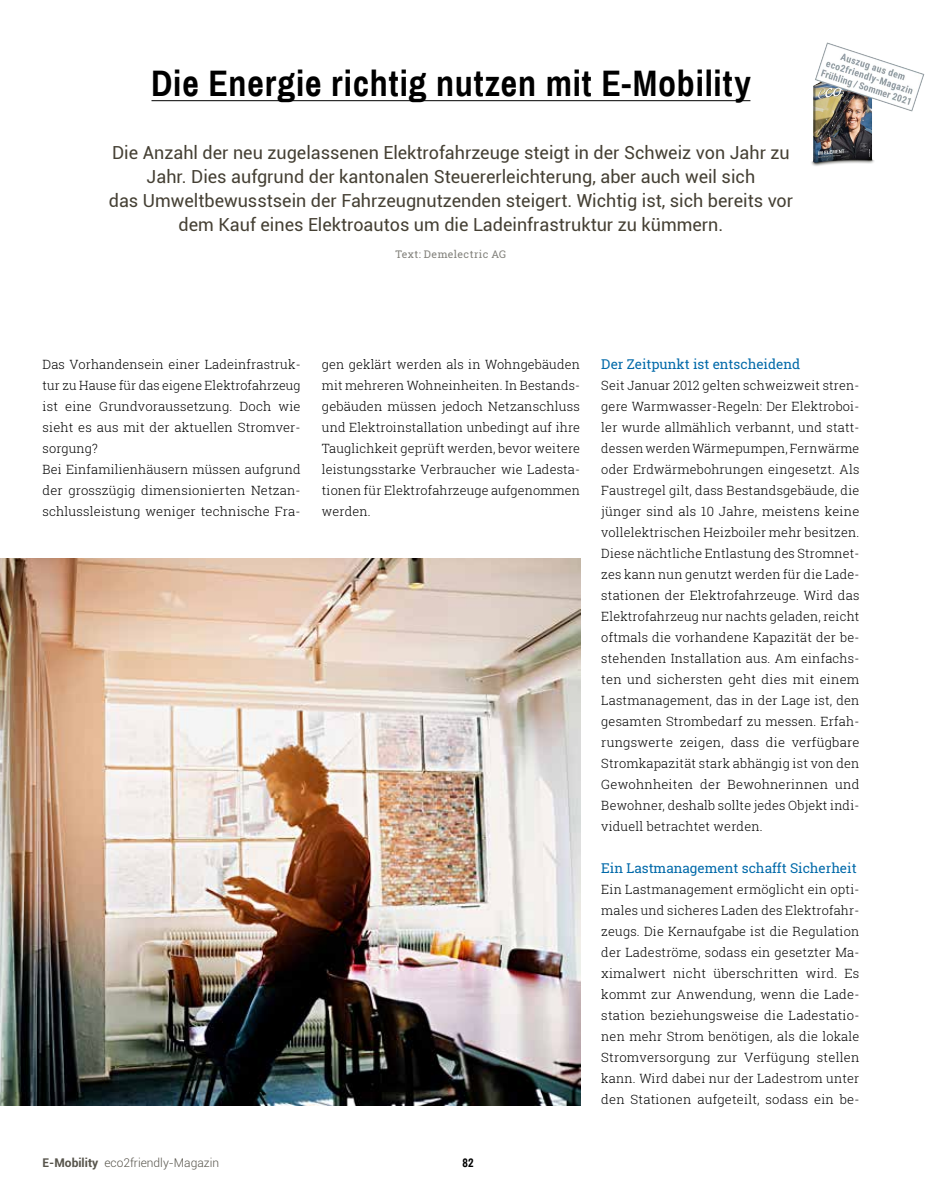
<style>
.page{position:relative;width:936px;height:1191px;background:#fff}
.page>*{position:absolute;margin:0;border:0;box-sizing:border-box;transform-origin:0 0}
.t1{font:700 36px "Archivo Narrow";letter-spacing:.025em;color:#000}
.t2{font:18px/24px "Roboto";color:#454034;text-align:center}
.t3{font:13.5px "Roboto Slab";color:#0069a9}
.t4{font:300 12.75px/21px "Roboto Slab";letter-spacing:.01em;color:#000;text-align:justify}
.t5{font:300 12px "Roboto";color:#57544b}
.t6{font:700 12px "Archivo Narrow";color:#000}
.t7{font:10.5px "Roboto Slab";letter-spacing:.04em;color:#81807a}
.s1{font-weight:700}
</style>
<div class="page">
<hr style="left:151px;top:100px;width:599px;height:1px;background:#000">
<img style="left:0;top:558px;width:580px;height:548px">
<img style="left:811px;top:42px;width:114px;height:124px">
<h1 class="t1" style="left:151px;top:62px;width:601px">Die Energie richtig nutzen mit E-Mobility</h1>
<p class="t2" style="left:109px;top:140px;width:685px">Die Anzahl der neu zugelassenen Elektrofahrzeuge steigt in der Schweiz von Jahr zu Jahr. Dies aufgrund der kantonalen Steuererleichterung, aber auch weil sich<br>das Umweltbewusstsein der Fahrzeugnutzenden steigert. Wichtig ist, sich bereits vor dem Kauf eines Elektroautos um die Ladeinfrastruktur zu kümmern.</p>
<p class="t7" style="left:395px;top:247px;width:112px">Text: Demelectric AG</p>
<p class="t4" style="left:43px;top:354px;width:259px;text-align:left">Das Vorhandensein einer Ladeinfrastruk&shy;tur zu Hause für das eigene Elektrofahrzeug ist eine Grundvoraussetzung. Doch wie sieht es aus mit der aktuellen Stromver&shy;sorgung?<br>Bei Einfamilienhäusern müssen aufgrund der grosszügig dimensionierten Netzan&shy;schlussleistung weniger technische Fra-</p>
<p class="t4" style="left:322px;top:354px;width:259px">gen geklärt werden als in Wohngebäuden mit mehreren Wohneinheiten. In Bestands&shy;gebäuden müssen jedoch Netzanschluss und Elektroinstallation unbedingt auf ihre Tauglichkeit geprüft werden, bevor weitere leistungsstarke Verbraucher wie Ladesta&shy;tionen für Elektrofahrzeuge aufgenommen werden.</p>
<p class="t3" style="left:601px;top:355px;width:200px">Der Zeitpunkt ist entscheidend</p>
<p class="t4" style="left:601px;top:375px;width:260px">Seit Januar 2012 gelten schweizweit stren&shy;gere Warmwasser-Regeln: Der Elektroboi&shy;ler wurde allmählich verbannt, und statt&shy;dessen werden Wärmepumpen, Fernwärme oder Erdwärmebohrungen eingesetzt. Als Faustregel gilt, dass Bestandsgebäude, die jünger sind als 10 Jahre, meistens keine vollelektrischen Heizboiler mehr besitzen.<br>Diese nächtliche Entlastung des Stromnet&shy;zes kann nun genutzt werden für die Lade&shy;stationen der Elektrofahrzeuge. Wird das Elektrofahrzeug nur nachts geladen, reicht oftmals die vorhandene Kapazität der be&shy;stehenden Installation aus. Am einfachs&shy;ten und sichersten geht dies mit einem Lastmanagement, das in der Lage ist, den gesamten Strombedarf zu messen. Erfah&shy;rungswerte zeigen, dass die verfügbare Stromkapazität stark abhängig ist von den Gewohnheiten der Bewohnerinnen und Bewohner, deshalb sollte jedes Objekt indi&shy;viduell betrachtet werden.</p>
<p class="t3" style="left:601px;top:859px;width:257px">Ein Lastmanagement schafft Sicherheit</p>
<p class="t4" style="left:601px;top:879px;width:259px">Ein Lastmanagement ermöglicht ein opti&shy;males und sicheres Laden des Elektrofahr&shy;zeugs. Die Kernaufgabe ist die Regulation der Ladeströme, sodass ein gesetzter Ma&shy;ximalwert nicht überschritten wird. Es kommt zur Anwendung, wenn die Lade&shy;station beziehungsweise die Ladestatio&shy;nen mehr Strom benötigen, als die lokale Stromversorgung zur Verfügung stellen kann. Wird dabei nur der Ladestrom unter den Stationen aufgeteilt, sodass ein be-</p>
<p class="t5" style="left:43px;top:1154px;width:178px"><span class="s1">E-Mobility</span> eco2friendly-Magazin</p>
<p class="t6" style="left:462px;top:1156px;width:13px">82</p>
</div>
